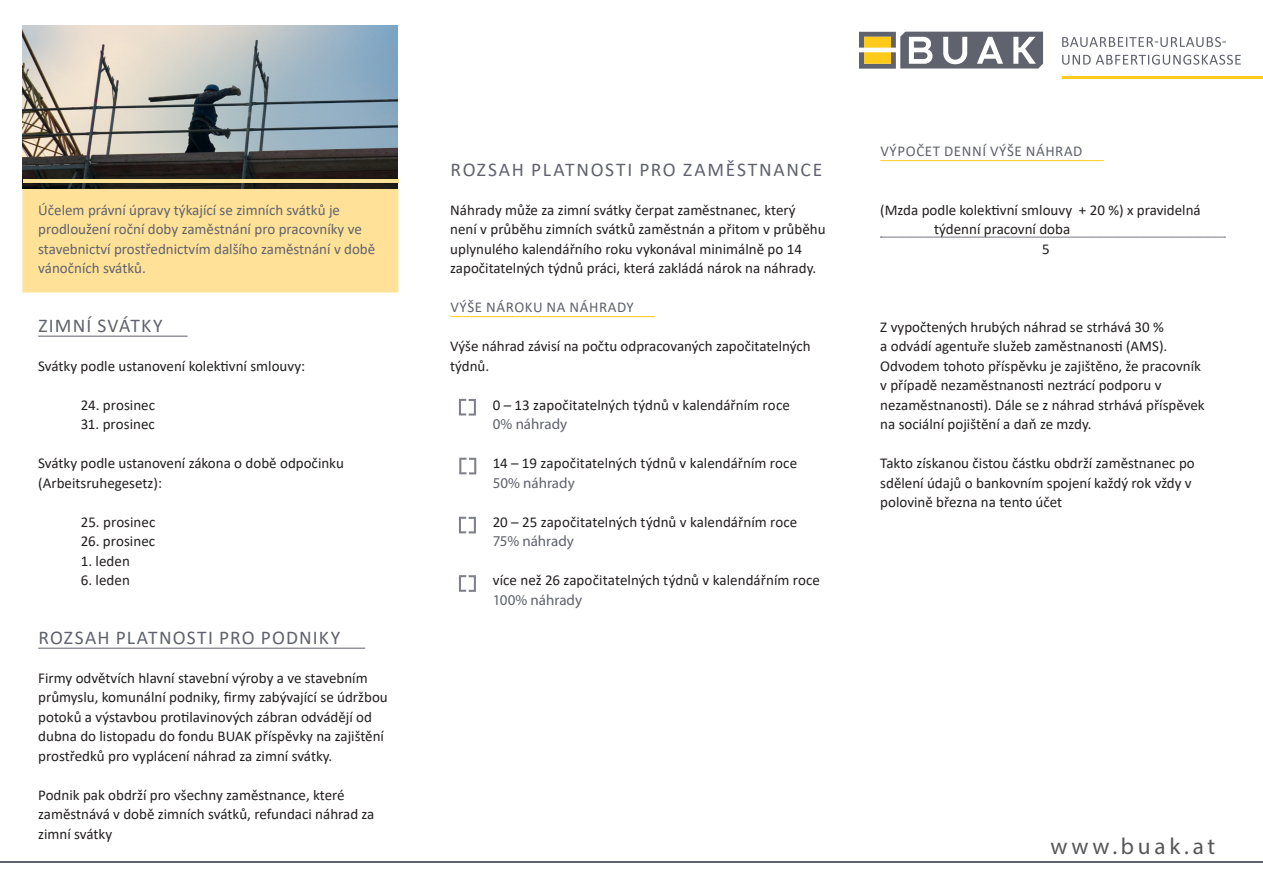
<style>
.page{position:relative;width:1263px;height:893px;background:#fff}
.page>*{position:absolute;margin:0;border:0;box-sizing:border-box;transform-origin:0 0}
.t1{font:23.25px "Myriad Pro";letter-spacing:.16em;color:#57585a}
.Überschriften{font:19.5px "Calibri";letter-spacing:.06em;color:#60626d}
.Fliesstext{font:19.5px "Calibri";letter-spacing:.085em;color:#60626d}
.Fliesstext-2{font:15px/19.5px "Calibri";color:#231f20}
.TEXTEingerückter{font:15px/19.5px "Calibri";letter-spacing:.005em;color:#231f20}
.EINLEITUNG{font:15px/19.5px "Calibri";color:#60626d}
.Kleine_Überschrift_g{font:15px "Calibri";letter-spacing:.04em;color:#60626d}
.s1{font-family:"Myriad Pro";color:#60626d}
</style>
<div class="page">
<svg style="left:1062px;top:55px;width:179px;height:10px"></svg>
<svg style="left:1062px;top:37px;width:164px;height:10px"></svg>
<svg style="left:859px;top:32px;width:184px;height:37px"></svg>
<hr style="left:1062px;top:76px;width:201px;height:2px;background:#fecb1b">
<hr style="left:0;top:861px;width:1263px;height:1px;background:#60626d">
<div style="left:22px;top:188px;width:376px;height:104px;background:#ffe297;border:2px solid #ffe297"></div>
<hr style="left:38px;top:336px;width:150px;height:1px;background:#60626d">
<hr style="left:38px;top:648px;width:327px;height:1px;background:#60626d">
<hr style="left:450px;top:316px;width:205px;height:1px;background:#fecb1b">
<svg style="left:450px;top:316px;width:187px;height:2px"></svg>
<svg style="left:880px;top:237px;width:345px;height:1px"></svg>
<svg style="left:459px;top:399px;width:17px;height:17px"></svg>
<svg style="left:459px;top:458px;width:17px;height:16px"></svg>
<svg style="left:459px;top:517px;width:17px;height:16px"></svg>
<svg style="left:459px;top:575px;width:17px;height:17px"></svg>
<hr style="left:880px;top:160px;width:224px;height:1px;background:#fecb1b">
<svg style="left:880px;top:160px;width:205px;height:2px"></svg>
<img style="left:22px;top:26px;width:376px;height:162px">
<hr style="left:23px;top:179px;width:375px;height:3px;background:#ffe297">
<p class="EINLEITUNG" style="left:38px;top:199px;width:338px">Účelem právní úpravy týkající se zimních svátků je prodloužení roční doby zaměstnání pro pracovníky ve stavebnictví prostřednictvím dalšího zaměstnání v době vánočních svátků.</p>
<p class="Überschriften" style="left:39px;top:311px;width:125px">ZIMNÍ SVÁTKY</p>
<p class="Fliesstext-2" style="left:38px;top:355px;width:268px">Svátky podle ustanovení kolektivní smlouvy:</p>
<p class="TEXTEingerückter" style="left:81px;top:394px;width:76px">24. prosinec</p>
<p class="TEXTEingerückter" style="left:81px;top:414px;width:76px">31. prosinec</p>
<p class="Fliesstext-2" style="left:38px;top:453px;width:307px">Svátky podle ustanovení zákona o době odpočinku (Arbeitsruhegesetz):</p>
<p class="TEXTEingerückter" style="left:81px;top:511px;width:76px">25. prosinec</p>
<p class="TEXTEingerückter" style="left:81px;top:531px;width:76px">26. prosinec</p>
<p class="TEXTEingerückter" style="left:81px;top:550px;width:51px">1. leden</p>
<p class="TEXTEingerückter" style="left:81px;top:570px;width:51px">6. leden</p>
<p class="Überschriften" style="left:39px;top:623px;width:303px">ROZSAH PLATNOSTI PRO PODNIKY</p>
<p class="Fliesstext-2" style="left:38px;top:667px;width:351px">Firmy odvětvích hlavní stavební výroby a ve stavebním průmyslu, komunální podniky, firmy zabývající se údržbou potoků a výstavbou protilavinových zábran odvádějí od dubna do listopadu do fondu BUAK příspěvky na zajištění prostředků pro vyplácení náhrad za zimní svátky.</p>
<p class="Fliesstext-2" style="left:38px;top:784px;width:338px">Podnik pak obdrží pro všechny zaměstnance, které zaměstnává v době zimních svátků, refundaci náhrad za zimní svátky</p>
<p class="Fliesstext" style="left:451px;top:155px;width:373px">ROZSAH PLATNOSTI PRO ZAMĚSTNANCE</p>
<p class="Fliesstext-2" style="left:450px;top:199px;width:377px">Náhrady může za zimní svátky čerpat zaměstnanec, který není v průběhu zimních svátků zaměstnán a přitom v průběhu uplynulého kalendářního roku vykonával minimálně po 14 započitatelných týdnů práci, která zakládá nárok na náhrady.</p>
<p class="Kleine_Überschrift_g" style="left:451px;top:297px;width:185px">VÝŠE NÁROKU NA NÁHRADY</p>
<p class="Fliesstext-2" style="left:450px;top:336px;width:362px">Výše náhrad závisí na počtu odpracovaných započitatelných týdnů.</p>
<p class="TEXTEingerückter" style="left:493px;top:394px;width:299px">0 – 13 započitatelných týdnů v kalendářním roce<br><span class="s1">0% náhrady</span></p>
<p class="TEXTEingerückter" style="left:493px;top:453px;width:306px">14 – 19 započitatelných týdnů v kalendářním roce<br><span class="s1">50% náhrady</span></p>
<p class="TEXTEingerückter" style="left:493px;top:511px;width:306px">20 – 25 započitatelných týdnů v kalendářním roce<br><span class="s1">75% náhrady</span></p>
<p class="TEXTEingerückter" style="left:493px;top:570px;width:329px">více než 26 započitatelných týdnů v kalendářním roce<br><span class="s1">100% náhrady</span></p>
<p class="Kleine_Überschrift_g" style="left:880px;top:141px;width:203px">VÝPOČET DENNÍ VÝŠE NÁHRAD</p>
<p class="Fliesstext-2" style="left:880px;top:199px;width:322px">(Mzda podle kolektivní smlouvy + 20 %) x pravidelná</p>
<p class="Fliesstext-2" style="left:934px;top:219px;width:137px">týdenní pracovní doba</p>
<p class="Fliesstext-2" style="left:1042px;top:238px;width:9px">5</p>
<p class="Fliesstext-2" style="left:880px;top:316px;width:326px">Z vypočtených hrubých náhrad se strhává 30 %<br>a odvádí agentuře služeb zaměstnanosti (AMS).<br>Odvodem tohoto příspěvku je zajištěno, že pracovník v případě nezaměstnanosti neztrácí podporu v nezaměstnanosti). Dále se z náhrad strhává příspěvek na sociální pojištění a daň ze mzdy.</p>
<p class="Fliesstext-2" style="left:880px;top:453px;width:316px">Takto získanou čistou částku obdrží zaměstnanec po sdělení údajů o bankovním spojení každý rok vždy v polovině března na tento účet</p>
<h1 class="t1" style="left:1050px;top:832px;width:166px">www.buak.at</h1>
</div>
